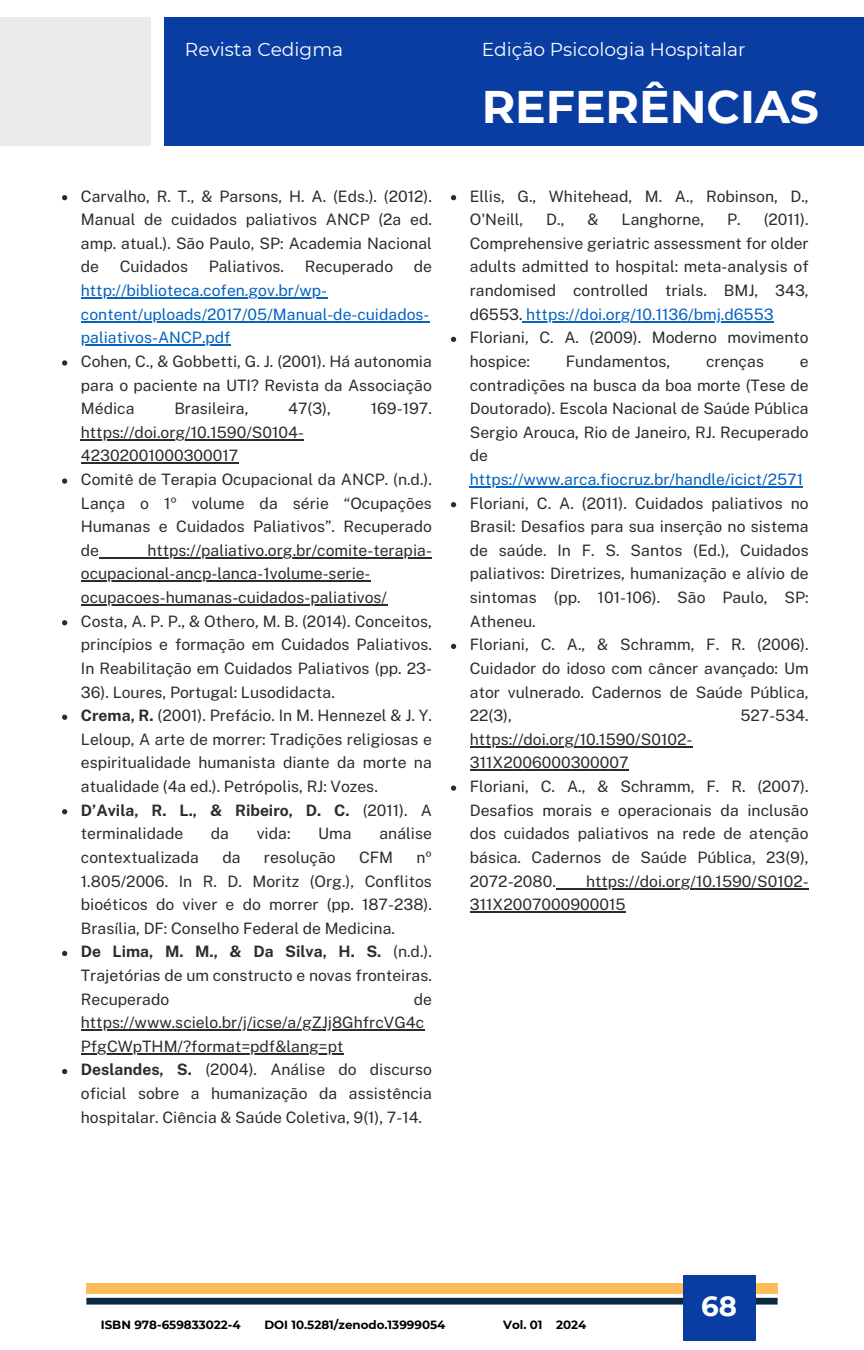
<style>
.page{position:relative;width:864px;height:1350px;background:#fff}
.page>*{position:absolute;margin:0;border:0;box-sizing:border-box;transform-origin:0 0}
.t1{font:700 45.68px "Montserrat";color:#fff}
.t2{font:700 27.68px "Montserrat";color:#fff}
.t3{font:18.68px "Montserrat";color:#fff}
.t4{font:15.75px/23.6px "Public Sans";color:#2b2c30}
.t5{font:15.75px "Public Sans";color:#0563c1}
.t6{font:700 11.92px "Montserrat";color:#000}
.s1{color:#0563c1}
.s2{font-weight:700}
</style>
<div class="page">
<div style="left:0;top:17px;width:151px;height:128px;background:#eaebeb"></div>
<div style="left:164px;top:17px;width:700px;height:128px;background:#093da2"></div>
<div style="left:86px;top:1298px;width:692px;height:7px;background:#0a2b3e"></div>
<div style="left:86px;top:1283px;width:692px;height:11px;background:#ffbd59"></div>
<div style="left:683px;top:1275px;width:72px;height:65px;background:#093da2"></div>
<svg style="left:62px;top:195px;width:5px;height:5px"></svg>
<hr style="left:81px;top:297px;width:246px;height:2px;background:#0563c1">
<hr style="left:81px;top:321px;width:349px;height:1px;background:#0563c1">
<hr style="left:81px;top:345px;width:150px;height:1px;background:#0563c1">
<svg style="left:62px;top:360px;width:5px;height:6px"></svg>
<hr style="left:81px;top:439px;width:223px;height:1px;background:#2b2c30">
<hr style="left:81px;top:463px;width:157px;height:1px;background:#2b2c30">
<svg style="left:62px;top:478px;width:5px;height:6px"></svg>
<hr style="left:99px;top:557px;width:333px;height:2px;background:#2b2c30">
<hr style="left:81px;top:581px;width:290px;height:1px;background:#2b2c30">
<hr style="left:81px;top:604px;width:306px;height:2px;background:#2b2c30">
<svg style="left:62px;top:620px;width:5px;height:5px"></svg>
<svg style="left:62px;top:715px;width:5px;height:5px"></svg>
<svg style="left:62px;top:809px;width:5px;height:5px"></svg>
<svg style="left:62px;top:951px;width:5px;height:5px"></svg>
<hr style="left:81px;top:1030px;width:343px;height:1px;background:#2b2c30">
<hr style="left:81px;top:1053px;width:262px;height:1px;background:#2b2c30">
<svg style="left:62px;top:1069px;width:5px;height:5px"></svg>
<svg style="left:451px;top:195px;width:5px;height:5px"></svg>
<hr style="left:523px;top:321px;width:251px;height:1px;background:#0563c1">
<svg style="left:451px;top:337px;width:5px;height:5px"></svg>
<hr style="left:470px;top:486px;width:333px;height:2px;background:#0563c1">
<svg style="left:451px;top:502px;width:5px;height:5px"></svg>
<svg style="left:451px;top:644px;width:5px;height:5px"></svg>
<hr style="left:470px;top:746px;width:222px;height:1px;background:#2b2c30">
<hr style="left:470px;top:770px;width:159px;height:1px;background:#2b2c30">
<svg style="left:451px;top:786px;width:5px;height:5px"></svg>
<hr style="left:556px;top:888px;width:253px;height:1px;background:#2b2c30">
<hr style="left:470px;top:911px;width:156px;height:2px;background:#2b2c30">
<h2 class="t3" style="left:185px;top:38px;width:160px">Revista Cedigma</h2>
<h1 class="t3" style="left:482px;top:38px;width:265px">Edição Psicologia Hospitalar</h1>
<p class="t4" style="left:81px;top:184px;width:353px;text-align:justify">Carvalho, R. T., &amp; Parsons, H. A. (Eds.). (2012).<br>Manual de cuidados paliativos ANCP (2a ed. amp. atual.). São Paulo, SP: Academia Nacional de</p>
<p class="t4" style="left:120px;top:255px;width:70px">Cuidados</p>
<p class="t4" style="left:209px;top:255px;width:77px">Paliativos.</p>
<p class="t4" style="left:305px;top:255px;width:90px">Recuperado</p>
<p class="t4" style="left:414px;top:255px;width:20px">de</p>
<p class="t5" style="left:81px;top:281px;width:248px">http://biblioteca.cofen.gov.br/wp-</p>
<p class="t5" style="left:81px;top:305px;width:350px">content/uploads/2017/05/Manual-de-cuidados-</p>
<p class="t4" style="left:81px;top:326px;width:353px"><span class="s1">paliativos-ANCP.pdf<br></span>Cohen, C., &amp; Gobbetti, G. J. (2001). Há autonomia para o paciente na UTI? Revista da Associação<br>Médica</p>
<p class="t4" style="left:174px;top:397px;width:76px">Brasileira,</p>
<p class="t4" style="left:288px;top:397px;width:44px">47(3),</p>
<p class="t4" style="left:371px;top:397px;width:63px">169-197.</p>
<p class="t4" style="left:81px;top:420px;width:353px">https://doi.org/10.1590/S0104- 42302001000300017<br>Comitê de Terapia Ocupacional da ANCP. (n.d.).<br>Lança o 1º volume da série “Ocupações Humanas e Cuidados Paliativos”. Recuperado</p>
<p class="t4" style="left:81px;top:538px;width:20px">de</p>
<p class="t4" style="left:147px;top:538px;width:286px">https://paliativo.org.br/comite-terapia-</p>
<p class="t4" style="left:81px;top:562px;width:291px">ocupacional-ancp-lanca-1volume-serie-</p>
<p class="t4" style="left:81px;top:586px;width:353px">ocupacoes-humanas-cuidados-paliativos/ Costa, A. P. P., &amp; Othero, M. B. (2014). Conceitos, princípios e formação em Cuidados Paliativos.<br>In Reabilitação em Cuidados Paliativos (pp. 23- 36). Loures, Portugal: Lusodidacta.<br><span class="s2">Crema, R.</span> (2001). Prefácio. In M. Hennezel &amp; J. Y.</p>
<p class="t4" style="left:81px;top:727px;width:353px">Leloup, A arte de morrer: Tradições religiosas e espiritualidade humanista diante da morte na atualidade (4a ed.). Petrópolis, RJ: Vozes.<br><span class="s2">D’Avila, R. L., &amp; Ribeiro, D. C.</span> (2011). A</p>
<p class="t4" style="left:81px;top:822px;width:104px">terminalidade</p>
<p class="t4" style="left:211px;top:822px;width:20px">da</p>
<p class="t4" style="left:257px;top:822px;width:35px">vida:</p>
<p class="t4" style="left:318px;top:822px;width:35px">Uma</p>
<p class="t4" style="left:379px;top:822px;width:54px">análise</p>
<p class="t4" style="left:81px;top:845px;width:120px">contextualizada</p>
<p class="t4" style="left:222px;top:845px;width:20px">da</p>
<p class="t4" style="left:264px;top:845px;width:73px">resolução</p>
<p class="t4" style="left:359px;top:845px;width:36px">CFM</p>
<p class="t4" style="left:81px;top:845px;width:353px;text-indent:336px">nº 1.805/2006. In R. D. Moritz (Org.), Conflitos bioéticos do viver e do morrer (pp. 187-238).<br>Brasília, DF: Conselho Federal de Medicina.<br><span class="s2">De Lima, M. M., &amp; Da Silva, H. S.</span> (n.d.).</p>
<p class="t4" style="left:81px;top:963px;width:353px">Trajetórias de um constructo e novas fronteiras.<br>Recuperado</p>
<p class="t4" style="left:414px;top:987px;width:20px">de</p>
<p class="t4" style="left:81px;top:1011px;width:345px">https://www.scielo.br/j/icse/a/gZJj8GhfrcVG4c</p>
<p class="t4" style="left:81px;top:1034px;width:353px">PfgCWpTHM/?format=pdf&amp;lang=pt<br><span class="s2">Deslandes, S.</span> (2004). Análise do discurso oficial sobre a humanização da assistência hospitalar. Ciência &amp; Saúde Coletiva, 9(1), 7-14.</p>
<h2 class="t1" style="left:482px;top:79px;width:339px">REFERÊNCIAS</h2>
<p class="t4" style="left:470px;top:184px;width:340px">Ellis, G., Whitehead, M. A., Robinson, D.,<br>O'Neill,</p>
<p class="t4" style="left:470px;top:208px;width:340px;text-align:justify;text-indent:257px">P. (2011).<br>Comprehensive geriatric assessment for older adults admitted to hospital: meta-analysis of randomised controlled trials. BMJ, 343, d6553. <span class="s1">https://doi.org/10.1136/bmj.d6553</span></p>
<p class="t4" style="left:470px;top:326px;width:340px">Floriani, C. A. (2009). Moderno movimento hospice:</p>
<p class="t4" style="left:546px;top:208px;width:20px">D.,</p>
<p class="t4" style="left:587px;top:208px;width:13px">&amp;</p>
<p class="t4" style="left:622px;top:208px;width:84px">Langhorne,</p>
<p class="t4" style="left:566px;top:349px;width:106px">Fundamentos,</p>
<p class="t4" style="left:706px;top:349px;width:59px">crenças</p>
<p class="t4" style="left:470px;top:349px;width:340px;text-align:justify;text-indent:330px">e contradições na busca da boa morte (Tese de Doutorado). Escola Nacional de Saúde Pública Sergio Arouca, Rio de Janeiro, RJ. Recuperado de</p>
<p class="t5" style="left:470px;top:470px;width:335px">https://www.arca.fiocruz.br/handle/icict/2571</p>
<p class="t4" style="left:470px;top:491px;width:340px">Floriani, C. A. (2011). Cuidados paliativos no Brasil: Desafios para sua inserção no sistema de saúde. In F. S. Santos (Ed.), Cuidados paliativos: Diretrizes, humanização e alívio de sintomas (pp. 101-106). São Paulo, SP:<br>Atheneu.<br>Floriani, C. A., &amp; Schramm, F. R. (2006).<br>Cuidador do idoso com câncer avançado: Um ator vulnerado. Cadernos de Saúde Pública, 22(3),</p>
<p class="t4" style="left:740px;top:704px;width:70px">527-534.</p>
<p class="t4" style="left:470px;top:727px;width:340px">https://doi.org/10.1590/S0102- 311X2006000300007<br>Floriani, C. A., &amp; Schramm, F. R. (2007).<br>Desafios morais e operacionais da inclusão dos cuidados paliativos na rede de atenção básica. Cadernos de Saúde Pública, 23(9), 2072-2080.</p>
<p class="t4" style="left:470px;top:869px;width:340px;text-indent:116px">https://doi.org/10.1590/S0102-<br>311X2007000900015</p>
<h4 class="t2" style="left:701px;top:1289px;width:37px">68</h4>
<p class="t6" style="left:101px;top:1318px;width:141px">ISBN 978-659833022-4</p>
<p class="t6" style="left:264px;top:1318px;width:183px">DOI 10.5281/zenodo.13999054</p>
<p class="t6" style="left:503px;top:1318px;width:85px">Vol. 01 2024</p>
</div>
